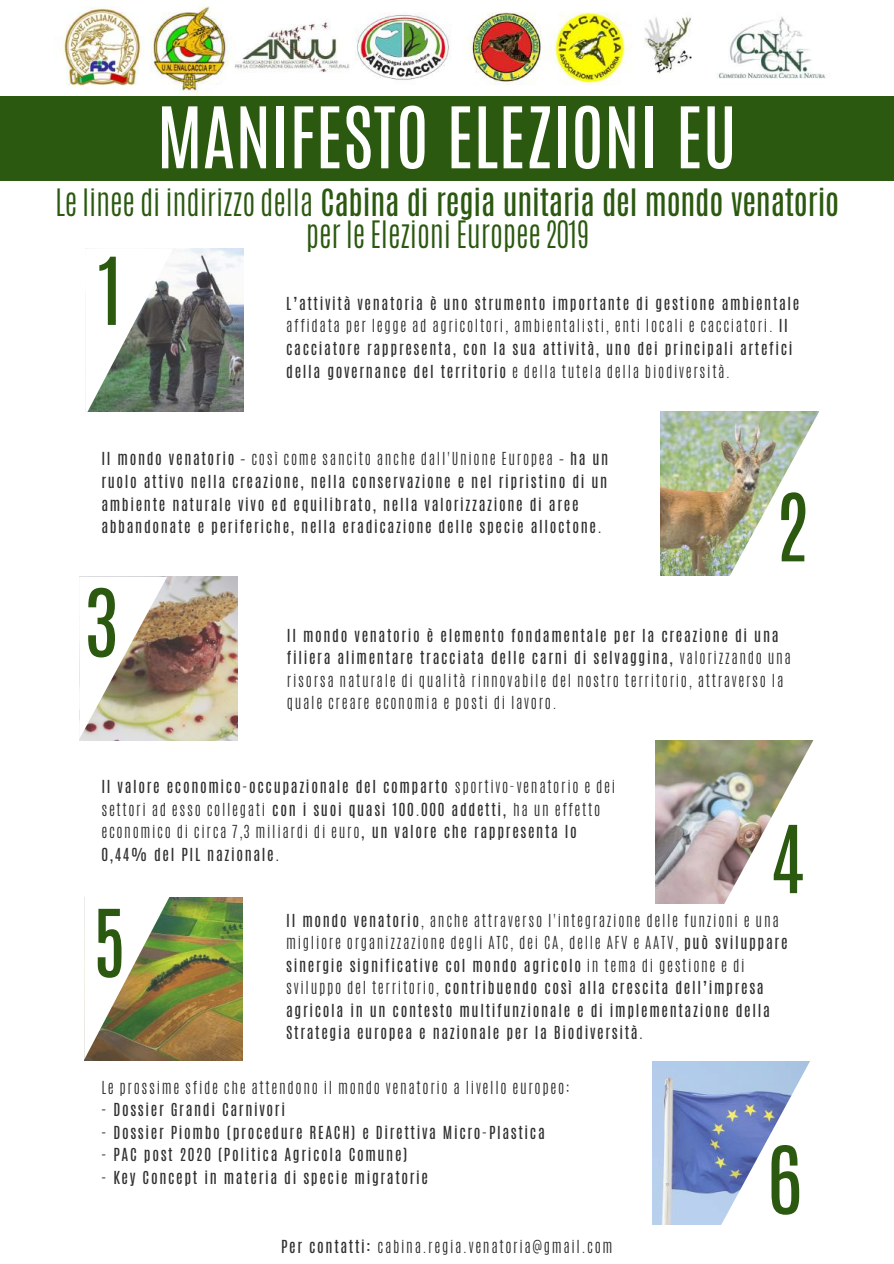
<style>
.page{position:relative;width:894px;height:1264px;background:#fff}
.page>*{position:absolute;margin:0;border:0;box-sizing:border-box;transform-origin:0 0}
.t1{font:79.35px "Antonio";color:#2b590f}
.t2{font:72px "Antonio";color:#fff}
.t3{font:300 31.5px/31.7px "Antonio";letter-spacing:-.005em;color:#2b590f;text-align:center}
.t4{font:15px/22.5px "Antonio";letter-spacing:.11em;color:#303030}
.t5{font:300 15px/22.5px "Antonio";letter-spacing:.11em;color:#303030}
.s1{font-weight:400}
.s2{font-weight:300}
</style>
<div class="page">
<img style="left:55px;top:6px;width:783px;height:91px">
<div style="left:0;top:97px;width:893px;height:84px;background:#2b590f"></div>
<img style="left:173px;top:249px;width:70px;height:163px">
<svg style="left:85px;top:263px;width:88px;height:149px"></svg>
<img style="left:660px;top:412px;width:69px;height:163px">
<img style="left:729px;top:411px;width:90px;height:165px">
<img style="left:80px;top:577px;width:157px;height:163px">
<img style="left:79px;top:577px;width:88px;height:162px">
<img style="left:655px;top:740px;width:68px;height:163px">
<img style="left:723px;top:740px;width:90px;height:164px">
<img style="left:85px;top:897px;width:157px;height:163px">
<img style="left:84px;top:897px;width:88px;height:162px">
<img style="left:652px;top:1061px;width:68px;height:163px">
<svg style="left:720px;top:1061px;width:90px;height:164px"></svg>
<h2 class="t2" style="left:157px;top:86px;width:581px">MANIFESTO ELEZIONI EU</h2>
<h3 class="t3" style="left:55px;top:187px;width:785px">Le linee di indirizzo della <span class="s1">Cabina di regia unitaria del mondo venatorio </span>per le Elezioni Europee 2019</h3>
<h1 class="t1" style="left:97px;top:234px;width:26px">1</h1>
<p class="t4" style="left:286px;top:292px;width:514px">L’attività venatoria è uno strumento importante di gestione ambientale <span class="s2">affidata per legge ad agricoltori, ambientalisti, enti locali e cacciatori.</span> Il cacciatore rappresenta, con la sua attività, uno dei principali artefici della governance del territorio <span class="s2">e della tutela della biodiversità.</span></p>
<p class="t4" style="left:101px;top:448px;width:508px">Il mondo venatorio <span class="s2">– così come sancito anche dall'Unione Europea –</span> ha un ruolo attivo nella creazione, nella conservazione e nel ripristino di un ambiente naturale vivo ed equilibrato, nella valorizzazione di aree abbandonate e periferiche, nella eradicazione delle specie alloctone.</p>
<h1 class="t1" style="left:774px;top:470px;width:36px">2</h1>
<h1 class="t1" style="left:84px;top:566px;width:37px">3</h1>
<p class="t5" style="left:287px;top:624px;width:505px"><span class="s1">Il mondo venatorio è elemento fondamentale per la creazione di una filiera alimentare tracciata delle carni di selvaggina,</span> valorizzando una risorsa naturale di qualità rinnovabile del nostro territorio, attraverso la quale creare economia e posti di lavoro.</p>
<p class="t4" style="left:101px;top:775px;width:515px">Il valore economico-occupazionale del comparto <span class="s2">sportivo-venatorio e dei settori ad esso collegati</span> con i suoi quasi 100.000 addetti, <span class="s2">ha un effetto economico di circa 7,3 miliardi di euro</span>, un valore che rappresenta lo 0,44% del PIL nazionale.</p>
<h1 class="t1" style="left:769px;top:802px;width:36px">4</h1>
<h1 class="t1" style="left:93px;top:886px;width:36px">5</h1>
<p class="t4" style="left:286px;top:909px;width:502px">Il mondo venatorio<span class="s2">, anche attraverso l'integrazione delle funzioni e una migliore organizzazione degli ATC, dei CA, delle AFV e AATV,</span> può sviluppare sinergie significative col mondo agricolo <span class="s2">in tema di gestione e di sviluppo del territorio,</span> contribuendo così alla crescita dell’impresa agricola in un contesto multifunzionale e di implementazione della Strategia europea e nazionale per la Biodiversità.</p>
<p class="t5" style="left:101px;top:1076px;width:470px">Le prossime sfide che attendono il mondo venatorio a livello europeo:</p>
<p class="t4" style="left:101px;top:1098px;width:185px">- Dossier Grandi Carnivori</p>
<p class="t4" style="left:101px;top:1121px;width:445px">- Dossier Piombo (procedure REACH) e Direttiva Micro-Plastica</p>
<p class="t4" style="left:101px;top:1143px;width:307px">- PAC post 2020 (Politica Agricola Comune)</p>
<p class="t4" style="left:101px;top:1166px;width:328px">- Key Concept in materia di specie migratorie</p>
<p class="t5" style="left:281px;top:1235px;width:333px"><span class="s1">Per contatti:</span> cabina.regia.venatoria@gmail.com</p>
<h1 class="t1" style="left:767px;top:1123px;width:36px">6</h1>
</div>
